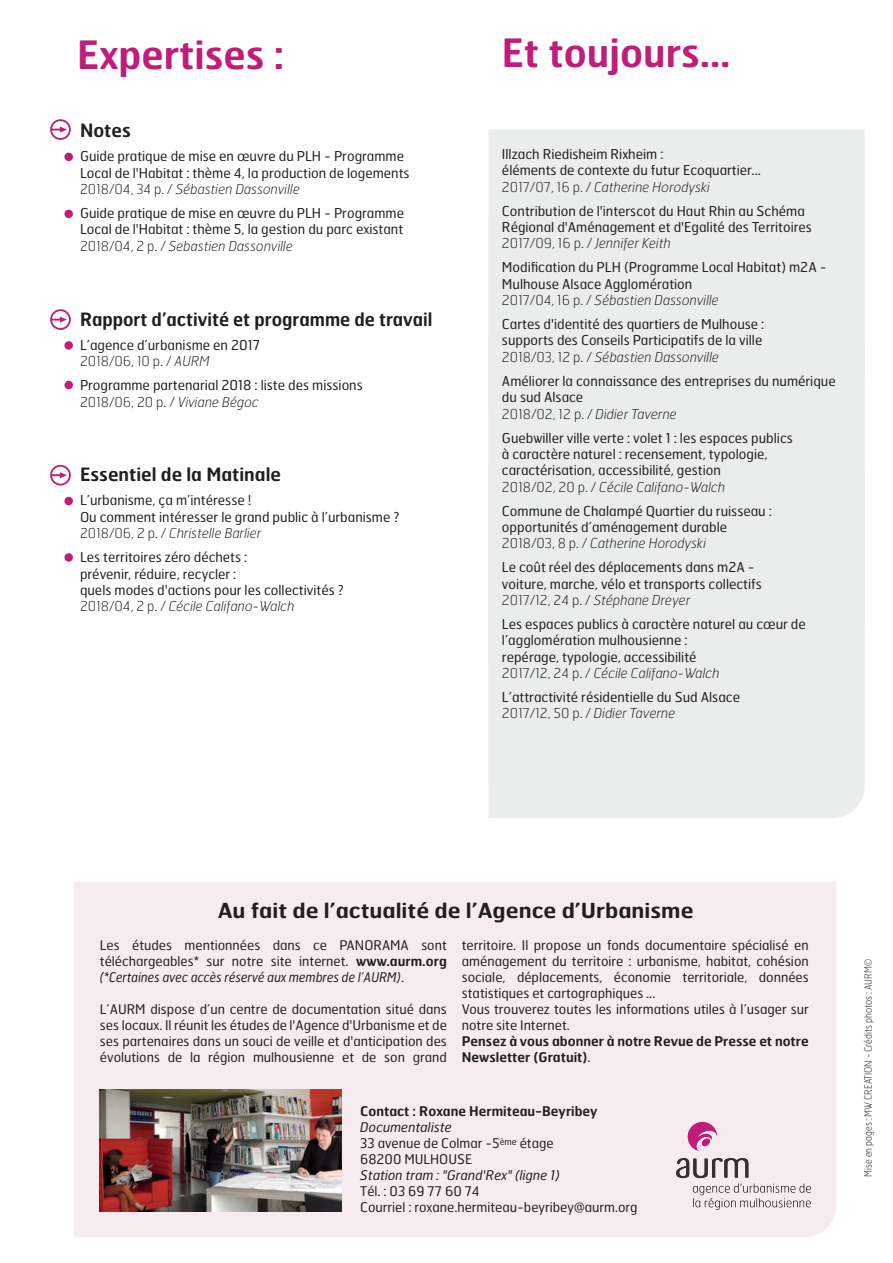
<style>
.page{position:relative;width:893px;height:1263px;background:#fff}
.page>*{position:absolute;margin:0;border:0;box-sizing:border-box;transform-origin:0 0}
.t1{font:600 39px "Hermes FB";color:#bf1d79}
.t2{font:600 20.7px "Hermes FB";color:#231f20;scale:1.09 1}
.t3{font:600 18.3px "Hermes FB";color:#231f20;scale:.96 1}
.t4{font:600 18.3px "Hermes FB";color:#231f20}
.t5{font:13.65px/16.4px "Hermes FB";color:#231f20}
.t6{font:13.35px/16px "Hermes FB";color:#231f20}
.t7{font:600 13.35px/16px "Hermes FB";color:#231f20}
.t8{font:italic 13.35px "Hermes FB";color:#231f20}
.t9{font:100 10.05px "Hermes FB";color:#231f20;scale:.91 1}
.s1{font-weight:100}
.s2{font-weight:100;font-style:italic}
.s3{font-weight:600}
.s4{font-style:italic}
.s5{font-weight:400}
</style>
<div class="page">
<div style="left:74px;top:882px;width:762px;height:355px;background:#f6ebef"></div>
<svg style="left:676px;top:1158px;width:135px;height:52px;background:#d7cdd1"></svg>
<svg style="left:688px;top:1122px;width:29px;height:29px"></svg>
<svg style="left:64px;top:341px;width:9px;height:9px"></svg>
<svg style="left:64px;top:380px;width:9px;height:10px"></svg>
<div style="left:488px;top:129px;width:377px;height:88px;background:#ebecec"></div>
<div style="left:488px;top:217px;width:377px;height:124px;background:#ebecec"></div>
<div style="left:488px;top:341px;width:377px;height:125px;background:#ebecec"></div>
<div style="left:488px;top:466px;width:377px;height:35px;background:#ebecec"></div>
<div style="left:488px;top:501px;width:377px;height:317px;background:#ebecec"></div>
<div style="left:64px;top:153px;width:9px;height:8px;background:#bf1d79;border-radius:50%"></div>
<div style="left:64px;top:210px;width:9px;height:8px;background:#bf1d79;border-radius:50%"></div>
<svg style="left:50px;top:119px;width:21px;height:21px"></svg>
<svg style="left:50px;top:309px;width:21px;height:21px"></svg>
<svg style="left:64px;top:496px;width:9px;height:10px"></svg>
<svg style="left:64px;top:553px;width:9px;height:9px"></svg>
<svg style="left:50px;top:465px;width:21px;height:20px"></svg>
<img style="left:100px;top:1090px;width:241px;height:121px">
<h1 class="t1" style="left:77px;top:36px;width:208px">Expertises :</h1>
<h1 class="t1" style="left:502px;top:35px;width:230px">Et toujours…</h1>
<h3 class="t4" style="left:80px;top:122px;width:52px">Notes</h3>
<p class="t5" style="left:80px;top:148px;width:331px">Guide pratique de mise en œuvre du PLH - Programme<br>Local de l'Habitat : thème 4, la production de logements<br><span class="s1">2018/04, 34 p. /</span> <span class="s2">Sébastien Dassonville</span></p>
<p class="t5" style="left:80px;top:205px;width:326px;text-align:justify">Guide pratique de mise en œuvre du PLH - Programme Local de l'Habitat : thème 5, la gestion du parc existant <span class="s1">2018/04, 2 p. /</span> <span class="s2">Sebastien Dassonville</span></p>
<h3 class="t3" style="left:80px;top:311px;width:369px">Rapport d’activité et programme de travail</h3>
<p class="t5" style="left:80px;top:337px;width:182px">L’agence d’urbanisme en 2017<br><span class="s1">2018/06, 10 p. /</span> <span class="s2">AURM</span></p>
<p class="t5" style="left:80px;top:377px;width:284px">Programme partenarial 2018 : liste des missions<br><span class="s1">2018/06, 20 p. /</span> <span class="s2">Viviane Bégoc</span></p>
<h3 class="t4" style="left:80px;top:466px;width:203px">Essentiel de la Matinale</h3>
<p class="t5" style="left:80px;top:493px;width:321px">L’urbanisme, ça m’intéresse !<br>Ou comment intéresser le grand public à l’urbanisme ?<br><span class="s1">2018/06, 2 p. /</span> <span class="s2">Christelle Barlier</span></p>
<p class="t5" style="left:80px;top:549px;width:265px">Les territoires zéro déchets :<br>prévenir, réduire, recycler :<br>quels modes d'actions pour les collectivités ?<br><span class="s1">2018/04, 2 p. /</span> <span class="s2">Cécile Califano-Walch</span></p>
<p class="t5" style="left:502px;top:146px;width:260px">Illzach Riedisheim Rixheim :<br>éléments de contexte du futur Ecoquartier...<br><span class="s1">2017/07, 16 p. /</span> <span class="s2">Catherine Horodyski</span></p>
<p class="t5" style="left:502px;top:203px;width:312px">Contribution de l'interscot du Haut Rhin au Schéma<br>Régional d'Aménagement et d'Egalité des Territoires<br><span class="s1">2017/09, 16 p. /</span> <span class="s2">Jennifer Keith</span></p>
<p class="t5" style="left:502px;top:260px;width:326px">Modification du PLH (Programme Local Habitat) m2A -<br>Mulhouse Alsace Agglomération<br><span class="s1">2017/04, 16 p. /</span> <span class="s2">Sébastien Dassonville</span></p>
<p class="t5" style="left:502px;top:316px;width:264px">Cartes d'identité des quartiers de Mulhouse : supports des Conseils Participatifs de la ville<br><span class="s1">2018/03, 12 p. /</span> <span class="s2">Sébastien Dassonville</span></p>
<p class="t5" style="left:502px;top:373px;width:335px">Améliorer la connaissance des entreprises du numérique du sud Alsace<br><span class="s1">2018/02, 12 p. /</span> <span class="s2">Didier Taverne</span></p>
<p class="t5" style="left:502px;top:430px;width:292px">Guebwiller ville verte : volet 1 : les espaces publics à caractère naturel : recensement, typologie, caractérisation, accessibilité, gestion<br><span class="s1">2018/02, 20 p. /</span> <span class="s2">Cécile Califano-Walch</span></p>
<p class="t5" style="left:502px;top:503px;width:271px">Commune de Chalampé Quartier du ruisseau : opportunités d’aménagement durable<br><span class="s1">2018/03, 8 p. /</span> <span class="s2">Catherine Horodyski</span></p>
<p class="t5" style="left:502px;top:559px;width:261px">Le coût réel des déplacements dans m2A - voiture, marche, vélo et transports collectifs<br><span class="s1">2017/12, 24 p. /</span> <span class="s2">Stéphane Dreyer</span></p>
<p class="t5" style="left:502px;top:616px;width:305px">Les espaces publics à caractère naturel au cœur de l’agglomération mulhousienne :<br>repérage, typologie, accessibilité<br><span class="s1">2017/12, 24 p. /</span> <span class="s2">Cécile Califano-Walch</span></p>
<p class="t5" style="left:502px;top:689px;width:240px">L’attractivité résidentielle du Sud Alsace<br><span class="s1">2017/12, 50 p. /</span> <span class="s2">Didier Taverne</span></p>
<h2 class="t2" style="left:218px;top:901px;width:438px">Au fait de l’actualité de l’Agence d’Urbanisme</h2>
<p class="t6" style="left:100px;top:937px;width:348px;text-align:justify">Les études mentionnées dans ce PANORAMA sont téléchargeables* sur notre site internet. <span class="s3">www.aurm.org </span><span class="s4">(*Certaines avec accès réservé aux membres de l’AURM)</span>.</p>
<p class="t6" style="left:100px;top:1001px;width:348px;text-align:justify">L’AURM dispose d’un centre de documentation situé dans ses locaux. Il réunit les études de l'Agence d'Urbanisme et de ses partenaires dans un souci de veille et d'anticipation des évolutions de la région mulhousienne et de son grand</p>
<p class="t6" style="left:462px;top:937px;width:348px">territoire. Il propose un fonds documentaire spécialisé en aménagement du territoire : urbanisme, habitat, cohésion sociale, déplacements, économie territoriale, données statistiques et cartographiques ...<br>Vous trouverez toutes les informations utiles à l’usager sur notre site Internet.</p>
<p class="t7" style="left:462px;top:1034px;width:348px">Pensez à vous abonner à notre Revue de Presse et notre<br>Newsletter (Gratuit)<span class="s5">.</span></p>
<p class="t7" style="left:360px;top:1103px;width:239px">Contact : Roxane Hermiteau-Beyribey</p>
<p class="t6" style="left:360px;top:1119px;width:195px"><span class="s4">Documentaliste<br></span>33 avenue de Colmar -5<sup>ème</sup> étage<br>68200 MULHOUSE</p>
<p class="t8" style="left:360px;top:1168px;width:201px">Station tram : "Grand'Rex" (ligne 1)</p>
<p class="t6" style="left:360px;top:1183px;width:279px">Tél. : 03 69 77 60 74<br>Courriel : roxane.hermiteau-beyribey@aurm.org</p>
<p class="t9" style="left:863px;top:1177px;width:240px;rotate:-90deg">Mise en pages : MW CREATION - Crédits photos : AURM©</p>
</div>
